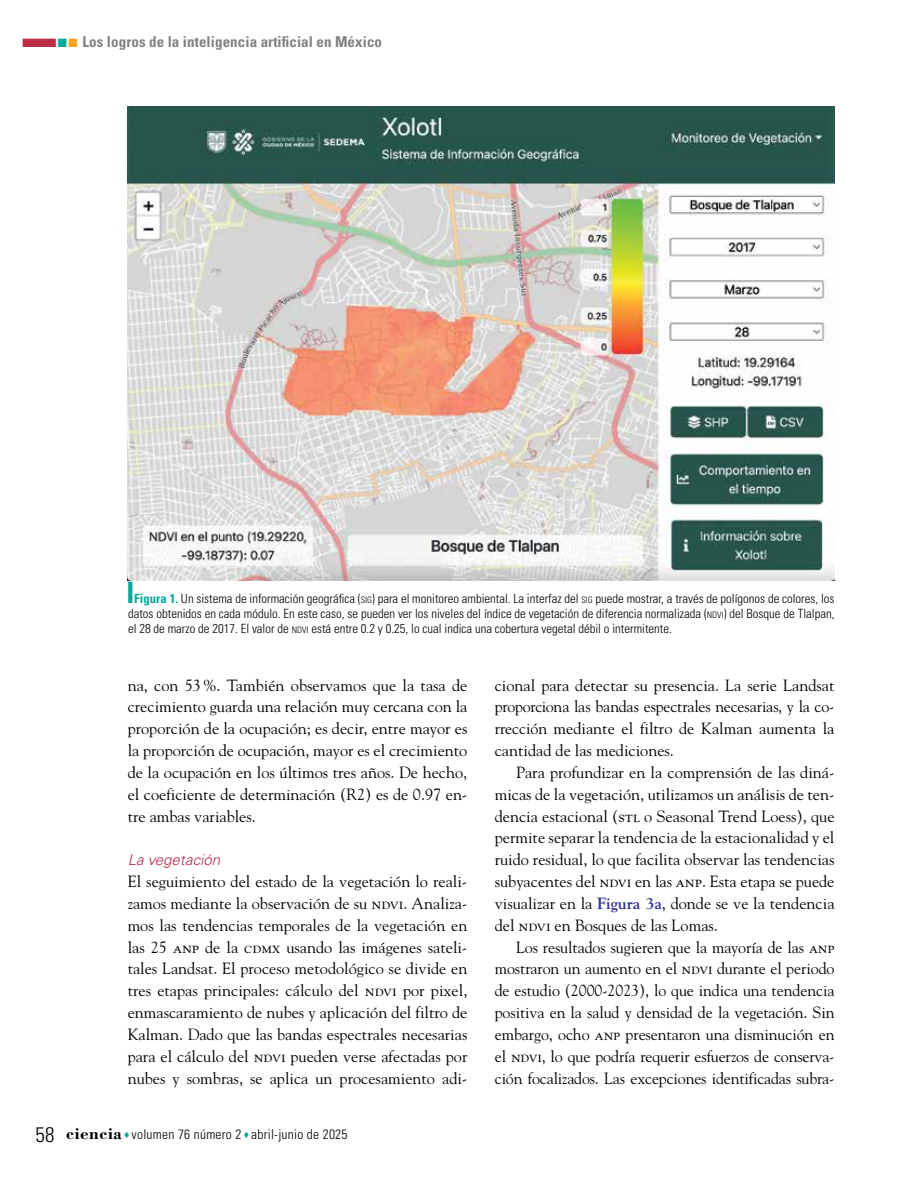
<style>
.page{position:relative;width:915px;height:1191px;background:#fff}
.page>*{position:absolute;margin:0;border:0;box-sizing:border-box;transform-origin:0 0}
.t1{font:16.2px/21.8px "Goudy Std";color:#000;text-align:justify}
.t2{font:700 condensed 15px "Univers LT Std";letter-spacing:.005em;color:#808285}
.t3{font:italic 300 15px "Univers LT Std";color:#bb2d45}
.t4{font:300 condensed 13.5px "Univers LT Std";letter-spacing:.02em;color:#000}
.t5{font:300 condensed 12.75px/15px "Univers LT Std";color:#000;text-align:justify}
.s1{color:#bb2d45}
.s2{color:#00a99b}
.s3{color:#faa41d}
.s4{font-weight:700;color:#00a99b}
.s5{font-size:8.85px}
.s6{font-size:21px}
.s7{font-family:"Bodoni Std";font-weight:700;font-stretch:normal;font-size:17.25px}
.s8{font-weight:700;color:#2e3092}
</style>
<div class="page">
<img style="left:128px;top:106px;width:705px;height:474px">
<p class="t2" style="left:21px;top:32px;width:362px"><span class="s1">■</span><span class="s2">■</span><span class="s3">■</span> Los logros de la inteligencia artificial en México</p>
<p class="t5" style="left:128px;top:591px;width:707px"><span class="s2">■</span> <span class="s4">Figura 1.</span> Un sistema de información geográfica (<span class="s5">SIG</span>) para el monitoreo ambiental. La interfaz del <span class="s5">SIG</span> puede mostrar, a través de polígonos de colores, los datos obtenidos en cada módulo. En este caso, se pueden ver los niveles del índice de vegetación de diferencia normalizada (<span class="s5">NDVI</span>) del Bosque de Tlalpan, el 28 de marzo de 2017. El valor de <span class="s5">NDVI</span> está entre 0.2 y 0.25, lo cual indica una cobertura vegetal débil o intermitente.</p>
<p class="t1" style="left:128px;top:674px;width:341px">na, con 53%. También observamos que la tasa de crecimiento guarda una relación muy cercana con la proporción de la ocupación; es decir, entre mayor es la proporción de ocupación, mayor es el crecimiento de la ocupación en los últimos tres años. De hecho, el coeficiente de determinación (R2) es de 0.97 en&shy;tre ambas variables.</p>
<p class="t3" style="left:128px;top:851px;width:94px">La vegetación</p>
<p class="t1" style="left:128px;top:870px;width:341px">El seguimiento del estado de la vegetación lo reali&shy;zamos mediante la observación de su ndvi. Analiza&shy;mos las tendencias temporales de la vegetación en las 25 anp de la cdmx usando las imágenes sateli&shy;tales Landsat. El proceso metodológico se divide en tres etapas principales: cálculo del ndvi por pixel, enmascaramiento de nubes y aplicación del filtro de Kalman. Dado que las bandas espectrales necesarias para el cálculo del ndvi pueden verse afectadas por nubes y sombras, se aplica un procesamiento adi-</p>
<p class="t4" style="left:36px;top:1126px;width:313px"><span class="s6">58</span> <span class="s7">ciencia</span> <span class="s2">♦</span> volumen 76 número 2 <span class="s2">♦</span> abril-junio de 2025</p>
<p class="t1" style="left:494px;top:674px;width:341px">cional para detectar su presencia. La serie Landsat proporciona las bandas espectrales necesarias, y la co&shy;rrección mediante el filtro de Kalman aumenta la cantidad de las mediciones.</p>
<p class="t1" style="left:494px;top:761px;width:341px;text-indent:21px">Para profundizar en la comprensión de las diná&shy;micas de la vegetación, utilizamos un análisis de ten&shy;dencia estacional (stl o Seasonal Trend Loess), que permite separar la tendencia de la estacionalidad y el ruido residual, lo que facilita observar las tendencias subyacentes del ndvi en las anp. Esta etapa se puede visualizar en la <span class="s8">Figura 3a</span>, donde se ve la tendencia del ndvi en Bosques de las Lomas.</p>
<p class="t1" style="left:494px;top:935px;width:341px;text-indent:21px">Los resultados sugieren que la mayoría de las anp mostraron un aumento en el ndvi durante el periodo de estudio (2000-2023), lo que indica una tendencia positiva en la salud y densidad de la vegetación. Sin embargo, ocho anp presentaron una disminución en el ndvi, lo que podría requerir esfuerzos de conserva&shy;ción focalizados. Las excepciones identificadas subra-</p>
</div>
